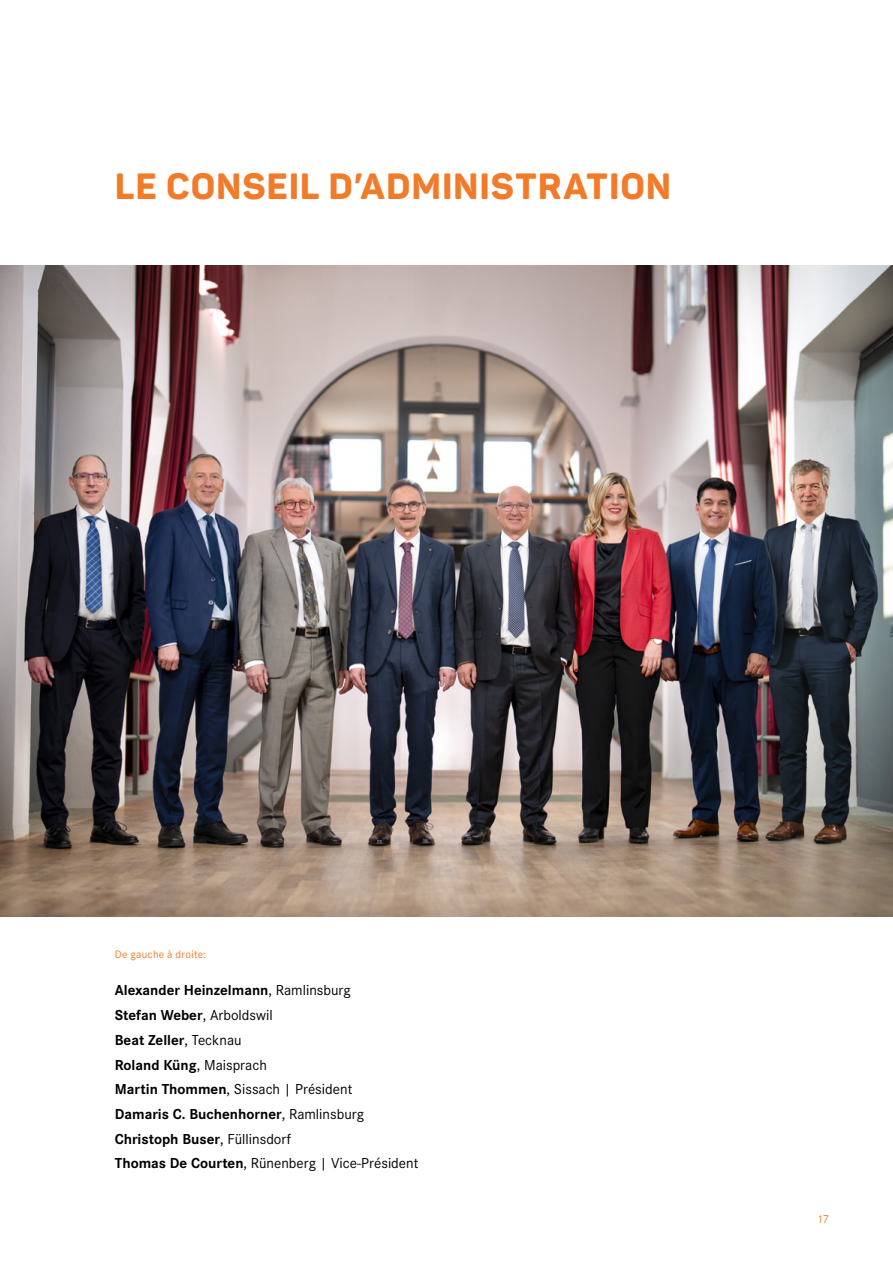
<style>
.page{position:relative;width:893px;height:1263px;background:#fff}
.page>*{position:absolute;margin:0;border:0;box-sizing:border-box;transform-origin:0 0}
.t1{font:800 36px "Panton";letter-spacing:.025em;color:#f17b29}
.t2{font:700 15px/24.8px "Corporate S";color:#000}
.t3{font:12px "Corporate S";color:#f17b29;scale:.93 1}
.t4{font:11.25px "Corporate S";letter-spacing:.02em;color:#f17b29}
.s1{font-weight:400}
</style>
<div class="page">
<img style="left:0;top:266px;width:893px;height:650px">
<h1 class="t1" style="left:115px;top:164px;width:558px">LE CONSEIL D’ADMINISTRATION</h1>
<p class="t4" style="left:115px;top:948px;width:93px">De gauche à droite:</p>
<p class="t2" style="left:115px;top:978px;width:305px">Alexander Heinzelmann<span class="s1">, Ramlinsburg<br></span>Stefan Weber<span class="s1">, Arboldswil<br></span>Beat Zeller<span class="s1">, Tecknau<br></span>Roland Küng<span class="s1">, Maisprach<br></span>Martin Thommen<span class="s1">, Sissach | Président<br></span>Damaris C. Buchenhorner<span class="s1">, Ramlinsburg<br></span>Christoph Buser<span class="s1">, Füllinsdorf<br></span>Thomas De Courten<span class="s1">, Rünenberg | Vice-Président</span></p>
<p class="t3" style="left:817px;top:1212px;width:14px">17</p>
</div>
